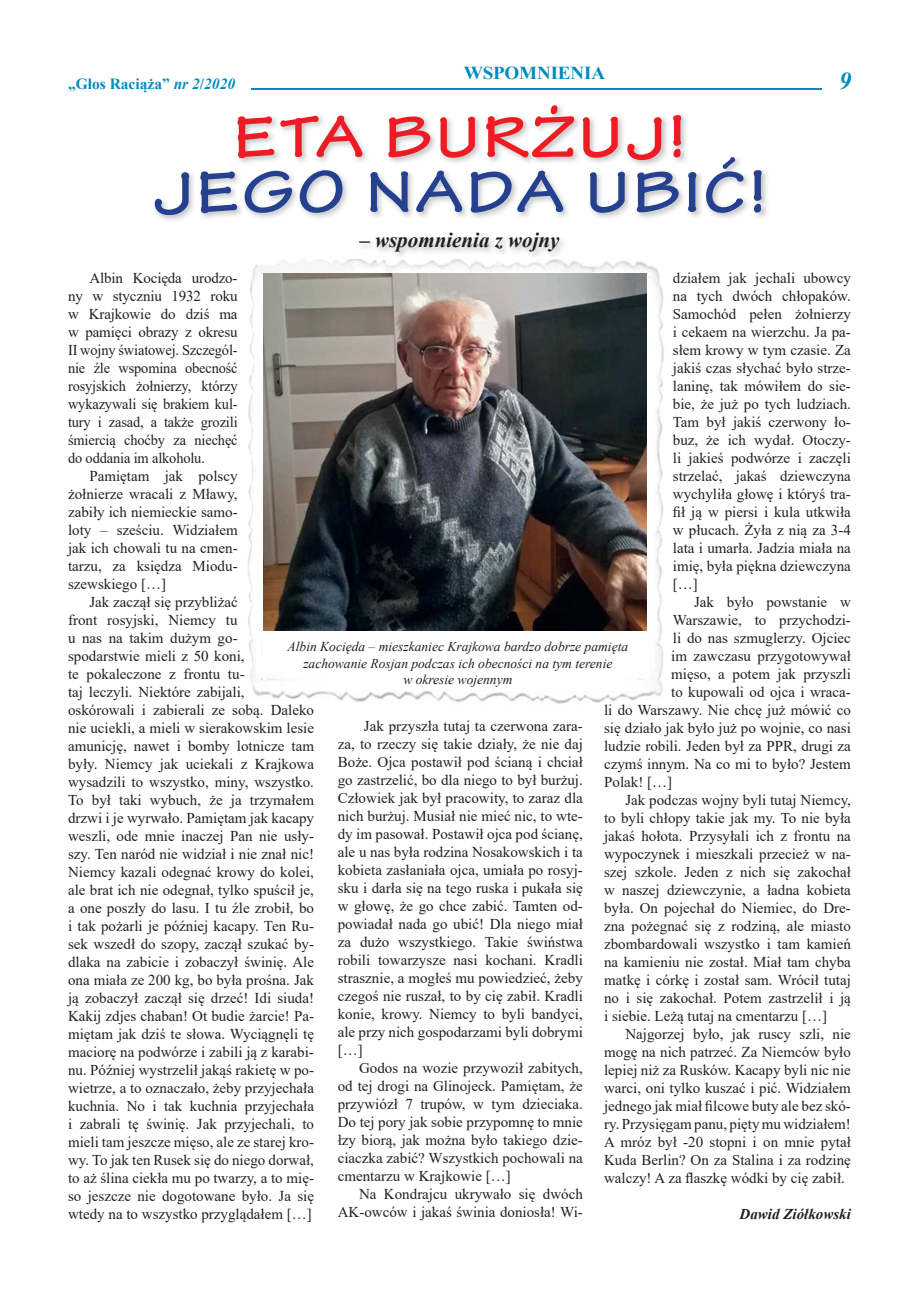
<style>
.page{position:relative;width:919px;height:1289px;background:#fff}
.page>*{position:absolute;margin:0;border:0;box-sizing:border-box;transform-origin:0 0}
.t1{font:700 expanded 61.5px "Tekton Pro";letter-spacing:.06em;color:#25408e;scale:.94 1}
.t2{font:700 expanded 61.5px "Tekton Pro";letter-spacing:.06em;color:#ed1c24;scale:.94 1}
.t3{font:italic 700 24.15px "Times New Roman";color:#008abe}
.t4{font:italic 700 21px "Times New Roman";color:#231f20}
.t5{font:700 18.15px "Times New Roman";letter-spacing:-.01em;color:#008abe;scale:1.05 1}
.t6{font:700 15.45px "Times New Roman";color:#008abe}
.t7{font:15px/18px "Times New Roman";color:#231f20;text-align:justify}
.t8{font:italic 700 15px "Times New Roman";color:#231f20}
.t9{font:italic 13.5px/16.5px "Times New Roman";color:#231f20;text-align:center}
.s1{font-style:italic}
</style>
<div class="page">
<hr style="left:251px;top:88px;width:570px;height:1px;background:#008abe">
<img style="left:247px;top:259px;width:417px;height:445px">
<img style="left:264px;top:273px;width:382px;height:357px">
<img style="left:155px;top:105px;width:612px;height:152px">
<p class="t5" style="left:464px;top:63px;width:136px">WSPOMNIENIA</p>
<p class="t6" style="left:68px;top:75px;width:168px">„Głos Raciąża” <span class="s1">nr 2</span>/<span class="s1">2020</span></p>
<h2 class="t3" style="left:839px;top:68px;width:14px">9</h2>
<h1 class="t2" style="left:234px;top:113px;width:481px">ETA BURŻUJ!</h1>
<h1 class="t1" style="left:153px;top:168px;width:652px">JEGO NADA UBIĆ!</h1>
<h3 class="t4" style="left:359px;top:228px;width:202px">– wspomnienia z wojny</h3>
<p class="t7" style="left:672px;top:268px;width:180px">działem jak jechali ubowcy na tych dwóch chłopaków.<br>Samochód pełen żołnierzy i cekaem na wierzchu. Ja pa&shy;słem krowy w tym czasie. Za jakiś czas słychać było strze&shy;laninę, tak mówiłem do sie&shy;bie, że już po tych ludziach.<br>Tam był jakiś czerwony ło&shy;buz, że ich wydał. Otoczy&shy;li jakieś podwórze i zaczęli strzelać, jakaś dziewczyna wychyliła głowę i któryś tra&shy;fił ją w piersi i kula utkwiła w płucach. Żyła z nią za 3-4 lata i umarła. Jadzia miała na imię, była piękna dziewczyna […]</p>
<p class="t7" style="left:694px;top:592px;width:158px">Jak było powstanie w</p>
<p class="t7" style="left:672px;top:610px;width:179px">Warszawie, to przychodzi-</p>
<p class="t7" style="left:672px;top:628px;width:179px">li do nas szmuglerzy. Ojciec</p>
<p class="t7" style="left:671px;top:646px;width:181px">im zawczasu przygotowywał</p>
<p class="t7" style="left:671px;top:664px;width:181px">mięso, a potem jak przyszli</p>
<p class="t7" style="left:671px;top:682px;width:181px">to kupowali od ojca i wraca-</p>
<p class="t7" style="left:604px;top:700px;width:248px">li do Warszawy. Nie chcę już mówić co</p>
<p class="t7" style="left:604px;top:718px;width:248px">się działo jak było już po wojnie, co nasi</p>
<p class="t7" style="left:604px;top:736px;width:248px">ludzie robili. Jeden był za PPR, drugi za</p>
<p class="t7" style="left:604px;top:754px;width:248px">czymś innym. Na co mi to było? Jestem</p>
<p class="t7" style="left:604px;top:772px;width:69px">Polak! […]</p>
<p class="t7" style="left:625px;top:790px;width:227px">Jak podczas wojny byli tutaj Niemcy,</p>
<p class="t7" style="left:604px;top:808px;width:248px">to byli chłopy takie jak my. To nie była</p>
<p class="t7" style="left:604px;top:826px;width:248px">jakaś hołota. Przysyłali ich z frontu na</p>
<p class="t7" style="left:604px;top:844px;width:248px">wypoczynek i mieszkali przecież w na-</p>
<p class="t7" style="left:604px;top:862px;width:248px">szej szkole. Jeden z nich się zakochał</p>
<p class="t7" style="left:604px;top:880px;width:248px">w naszej dziewczynie, a ładna kobieta</p>
<p class="t7" style="left:604px;top:898px;width:248px">była. On pojechał do Niemiec, do Dre-</p>
<p class="t7" style="left:604px;top:916px;width:248px">zna pożegnać się z rodziną, ale miasto</p>
<p class="t7" style="left:604px;top:934px;width:248px">zbombardowali wszystko i tam kamień</p>
<p class="t7" style="left:604px;top:952px;width:248px">na kamieniu nie został. Miał tam chyba</p>
<p class="t7" style="left:604px;top:970px;width:248px">matkę i córkę i został sam. Wrócił tutaj</p>
<p class="t7" style="left:604px;top:988px;width:248px">no i się zakochał. Potem zastrzelił i ją</p>
<p class="t7" style="left:604px;top:1006px;width:224px">i siebie. Leżą tutaj na cmentarzu […]</p>
<p class="t7" style="left:625px;top:1024px;width:227px">Najgorzej było, jak ruscy szli, nie</p>
<p class="t7" style="left:604px;top:1042px;width:248px">mogę na nich patrzeć. Za Niemców było</p>
<p class="t7" style="left:604px;top:1060px;width:248px">lepiej niż za Rusków. Kacapy byli nic nie</p>
<p class="t7" style="left:604px;top:1078px;width:248px">warci, oni tylko kuszać i pić. Widziałem</p>
<p class="t7" style="left:604px;top:1096px;width:248px">jednego jak miał filcowe buty ale bez skó-</p>
<p class="t7" style="left:604px;top:1114px;width:248px">ry. Przysięgam panu, pięty mu widziałem!</p>
<p class="t7" style="left:604px;top:1132px;width:248px">A mróz był -20 stopni i on mnie pytał</p>
<p class="t7" style="left:604px;top:1150px;width:248px">Kuda Berlin? On za Stalina i za rodzinę</p>
<p class="t7" style="left:604px;top:1168px;width:242px">walczy! A za flaszkę wódki by cię zabił.</p>
<p class="t8" style="left:739px;top:1205px;width:113px">Dawid Ziółkowski</p>
<p class="t7" style="left:68px;top:268px;width:171px;text-indent:21px">Albin Kocięda urodzo&shy;ny w styczniu 1932 roku w Krajkowie do dziś ma w pamięci obrazy z okresu II wojny światowej. Szczegól&shy;nie źle wspomina obecność rosyjskich żołnierzy, którzy wykazywali się brakiem kul&shy;tury i zasad, a także grozili śmiercią choćby za niechęć do oddania im alkoholu.</p>
<p class="t7" style="left:68px;top:466px;width:171px;text-indent:21px">Pamiętam jak polscy żołnierze wracali z Mławy, zabiły ich niemieckie samo&shy;loty – sześciu. Widziałem jak ich chowali tu na cmen&shy;tarzu, za księdza Miodu&shy;szewskiego […]</p>
<p class="t7" style="left:68px;top:592px;width:247px;text-align:left;text-indent:21px">Jak zaczął się przybliżać<br>front rosyjski, Niemcy tu<br>u nas na takim dużym go-<br>spodarstwie mieli z 50 koni,<br>te pokaleczone z frontu tu-<br>taj leczyli. Niektóre zabijali, oskórowali i zabierali ze sobą. Daleko nie uciekli, a mieli w sierakowskim lesie amunicję, nawet i bomby lotnicze tam były. Niemcy jak uciekali z Krajkowa wysadzili to wszystko, miny, wszystko.<br>To był taki wybuch, że ja trzymałem drzwi i je wyrwało. Pamiętam jak kacapy weszli, ode mnie inaczej Pan nie usły&shy;szy. Ten naród nie widział i nie znał nic!<br>Niemcy kazali odegnać krowy do kolei, ale brat ich nie odegnał, tylko spuścił je, a one poszły do lasu. I tu źle zrobił, bo i tak pożarli je później kacapy. Ten Ru&shy;sek wszedł do szopy, zaczął szukać by&shy;dlaka na zabicie i zobaczył świnię. Ale ona miała ze 200 kg, bo była prośna. Jak ją zobaczył zaczął się drzeć! Idi siuda!<br>Kakij zdjes chaban! Ot budie żarcie! Pa&shy;miętam jak dziś te słowa. Wyciągnęli tę maciorę na podwórze i zabili ją z karabi&shy;nu. Później wystrzelił jakąś rakietę w po&shy;wietrze, a to oznaczało, żeby przyjechała kuchnia. No i tak kuchnia przyjechała i zabrali tę świnię. Jak przyjechali, to mieli tam jeszcze mięso, ale ze starej kro&shy;wy. To jak ten Rusek się do niego dorwał, to aż ślina ciekła mu po twarzy, a to mię&shy;so jeszcze nie dogotowane było. Ja się wtedy na to wszystko przyglądałem […]</p>
<p class="t9" style="left:287px;top:638px;width:342px">Albin Kocięda – mieszkaniec Krajkowa bardzo dobrze pamięta zachowanie Rosjan podczas ich obecności na tym terenie<br>w okresie wojennym</p>
<p class="t7" style="left:338px;top:717px;width:246px;text-indent:26px">Jak przyszła tutaj ta czerwona zara&shy;za, to rzeczy się takie działy, że nie daj Boże. Ojca postawił pod ścianą i chciał go zastrzelić, bo dla niego to był burżuj.<br>Człowiek jak był pracowity, to zaraz dla nich burżuj. Musiał nie mieć nic, to wte&shy;dy im pasował. Postawił ojca pod ścianę, ale u nas była rodzina Nosakowskich i ta kobieta zasłaniała ojca, umiała po rosyj&shy;sku i darła się na tego ruska i pukała się w głowę, że go chce zabić. Tamten od&shy;powiadał nada go ubić! Dla niego miał za dużo wszystkiego. Takie świństwa robili towarzysze nasi kochani. Kradli strasznie, a mogłeś mu powiedzieć, żeby czegoś nie ruszał, to by cię zabił. Kradli konie, krowy. Niemcy to byli bandyci, ale przy nich gospodarzami byli dobrymi […]</p>
<p class="t7" style="left:338px;top:1059px;width:246px;text-indent:21px">Godos na wozie przywoził zabitych, od tej drogi na Glinojeck. Pamiętam, że przywiózł 7 trupów, w tym dzieciaka.<br>Do tej pory jak sobie przypomnę to mnie łzy biorą, jak można było takiego dzie&shy;ciaczka zabić? Wszystkich pochowali na cmentarzu w Krajkowie […]</p>
<p class="t7" style="left:338px;top:1185px;width:246px;text-align:right">Na Kondrajcu ukrywało się dwóch<br>AK-owców i jakaś świnia doniosła! Wi-</p>
</div>
